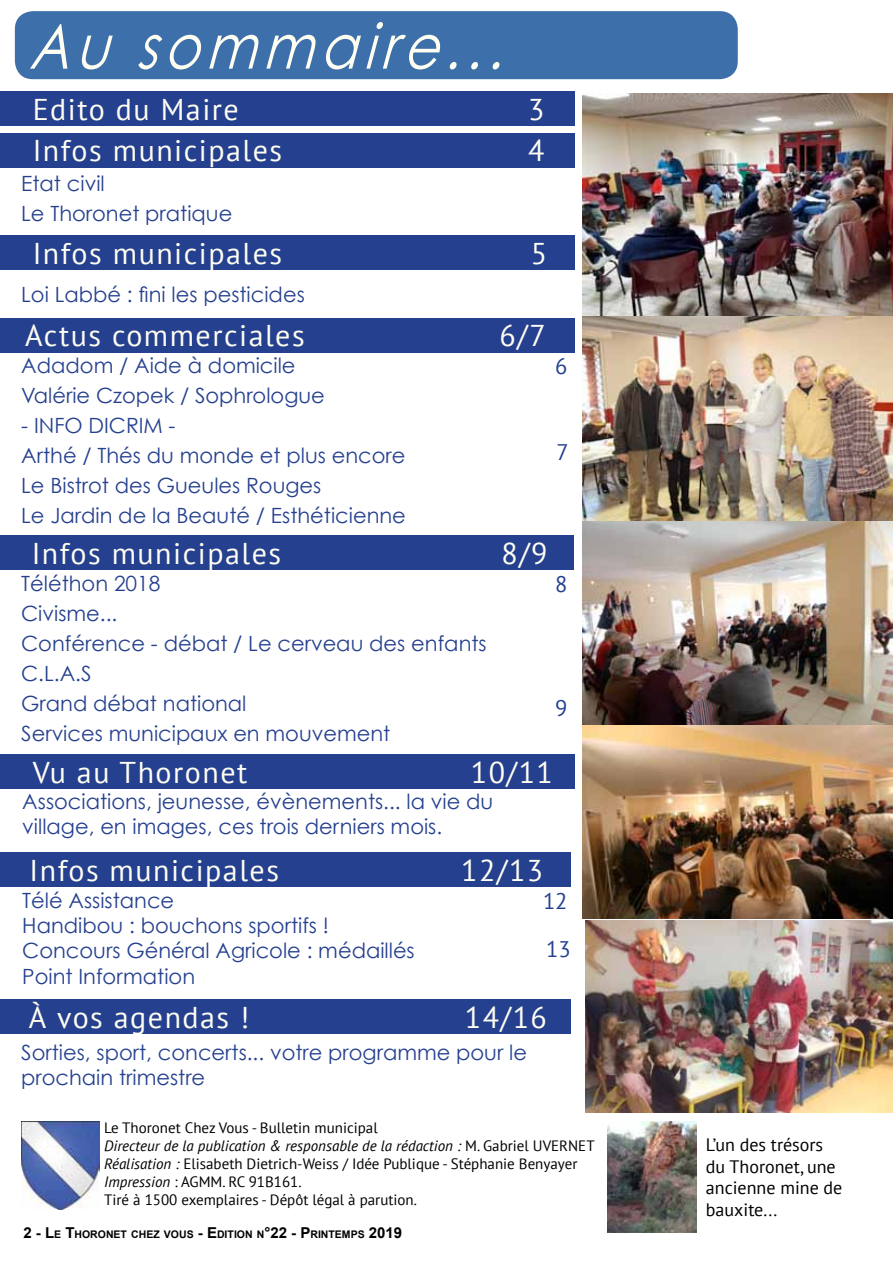
<style>
.page{position:relative;width:893px;height:1263px;background:#fff}
.page>*{position:absolute;margin:0;border:0;box-sizing:border-box;transform-origin:0 0}
.t1{font:italic 62.1px "Century Gothic";color:#fffef2;scale:.87 1}
.t2{font:30px "PT Sans";letter-spacing:.05em;color:#fffef2}
.t3{font:22.5px/47.4px "PT Sans";color:#25408f}
.t4{font:21px/30px "Century Gothic";color:#25408f}
.t5{font:18px/21.6px "PT Sans";color:#000}
.t6{font:15px/18px "PT Sans";color:#000}
.t7{font:700 10.5px "Arial";color:#000}
.s1{font-style:italic}
.s2{font-size:15px}
</style>
<div class="page">
<div style="left:15px;top:11px;width:723px;height:68px;background:#3d6faa;border-radius:18px"></div>
<div style="left:0;top:92px;width:574px;height:34px;background:#25408f"></div>
<div style="left:0;top:133px;width:574px;height:34px;background:#25408f"></div>
<div style="left:0;top:754px;width:574px;height:34px;background:#25408f"></div>
<img style="left:607px;top:1121px;width:89px;height:111px">
<img style="left:21px;top:1121px;width:79px;height:89px">
<img style="left:583px;top:315px;width:310px;height:207px">
<img style="left:583px;top:725px;width:310px;height:194px">
<img style="left:583px;top:93px;width:310px;height:222px">
<img style="left:583px;top:522px;width:310px;height:203px">
<div style="left:0;top:1000px;width:570px;height:34px;background:#25408f"></div>
<img style="left:586px;top:921px;width:307px;height:191px">
<div style="left:0;top:318px;width:574px;height:34px;background:#25408f"></div>
<div style="left:0;top:235px;width:574px;height:34px;background:#25408f"></div>
<div style="left:0;top:536px;width:573px;height:34px;background:#25408f"></div>
<div style="left:0;top:853px;width:571px;height:34px;background:#25408f"></div>
<h1 class="t1" style="left:29px;top:8px;width:568px">Au sommaire...</h1>
<h2 class="t2" style="left:33px;top:90px;width:208px">Edito du Maire</h2>
<h2 class="t2" style="left:528px;top:90px;width:18px">3</h2>
<h2 class="t2" style="left:33px;top:131px;width:251px">Infos municipales</h2>
<h2 class="t2" style="left:528px;top:131px;width:18px">4</h2>
<p class="t4" style="left:21px;top:168px;width:213px">Etat civil<br>Le Thoronet pratique</p>
<h2 class="t2" style="left:33px;top:234px;width:251px">Infos municipales</h2>
<h2 class="t2" style="left:531px;top:234px;width:18px">5</h2>
<p class="t4" style="left:21px;top:279px;width:285px">Loi Labbé : fini les pesticides</p>
<h2 class="t2" style="left:25px;top:316px;width:281px">Actus commerciales</h2>
<h2 class="t2" style="left:499px;top:316px;width:48px">6/7</h2>
<p class="t4" style="left:21px;top:350px;width:276px">Adadom / Aide à domicile</p>
<p class="t3" style="left:555px;top:342px;width:14px">6</p>
<p class="t4" style="left:21px;top:380px;width:305px">Valérie Czopek / Sophrologue</p>
<p class="t4" style="left:21px;top:410px;width:386px">- INFO DICRIM -<br>Arthé / Thés du monde et plus encore<br>Le Bistrot des Gueules Rouges<br>Le Jardin de la Beauté / Esthéticienne</p>
<h2 class="t2" style="left:32px;top:534px;width:251px">Infos municipales</h2>
<h2 class="t2" style="left:501px;top:534px;width:48px">8/9</h2>
<p class="t4" style="left:21px;top:568px;width:467px">Téléthon 2018<br>Civisme...<br>Conférence - débat / Le cerveau des enfants<br>C.L.A.S<br>Grand débat national<br>Services municipaux en mouvement</p>
<p class="t3" style="left:556px;top:428px;width:14px">7</p>
<p class="t3" style="left:555px;top:560px;width:14px">8</p>
<p class="t3" style="left:555px;top:684px;width:14px">9</p>
<h2 class="t2" style="left:33px;top:753px;width:216px">Vu au Thoronet</h2>
<h2 class="t2" style="left:471px;top:753px;width:84px">10/11</h2>
<p class="t4" style="left:22px;top:789px;width:472px;line-height:25.2px">Associations, jeunesse, évènements... la vie du village, en images, ces trois derniers mois.</p>
<h2 class="t2" style="left:30px;top:851px;width:251px">Infos municipales</h2>
<h2 class="t2" style="left:461px;top:851px;width:84px">12/13</h2>
<p class="t4" style="left:22px;top:887px;width:394px;line-height:25.2px">Télé Assistance<br>Handibou : bouchons sportifs !<br>Concours Général Agricole : médaillés<br>Point Information</p>
<p class="t3" style="left:543px;top:877px;width:29px">12<br>13</p>
<h2 class="t2" style="left:29px;top:998px;width:222px">à vos agendas !</h2>
<h2 class="t2" style="left:465px;top:998px;width:84px">14/16</h2>
<p class="t4" style="left:21px;top:1040px;width:507px;line-height:25.2px">Sorties, sport, concerts... votre programme pour le prochain trimestre</p>
<p class="t6" style="left:104px;top:1118px;width:492px">Le Thoronet Chez Vous - Bulletin municipal<br><span class="s1">Directeur de la publication &amp; responsable de la rédaction :</span> M. Gabriel UVERNET <span class="s1">Réalisation :</span> Elisabeth Dietrich-Weiss / Idée Publique - Stéphanie Benyayer <span class="s1">Impression</span> : AGMM. RC 91B161.<br>Tiré à 1500 exemplaires - Dépôt légal à parution.</p>
<p class="t7" style="left:23px;top:1227px;width:380px"><span class="s2">2 - L</span>E <span class="s2">T</span>HORONET CHEZ VOUS <span class="s2">- E</span>DITION N<span class="s2">°22 - P</span>RINTEMPS <span class="s2">2019</span></p>
<p class="t5" style="left:706px;top:1133px;width:138px">L’un des trésors du Thoronet, une ancienne mine de bauxite...</p>
</div>
